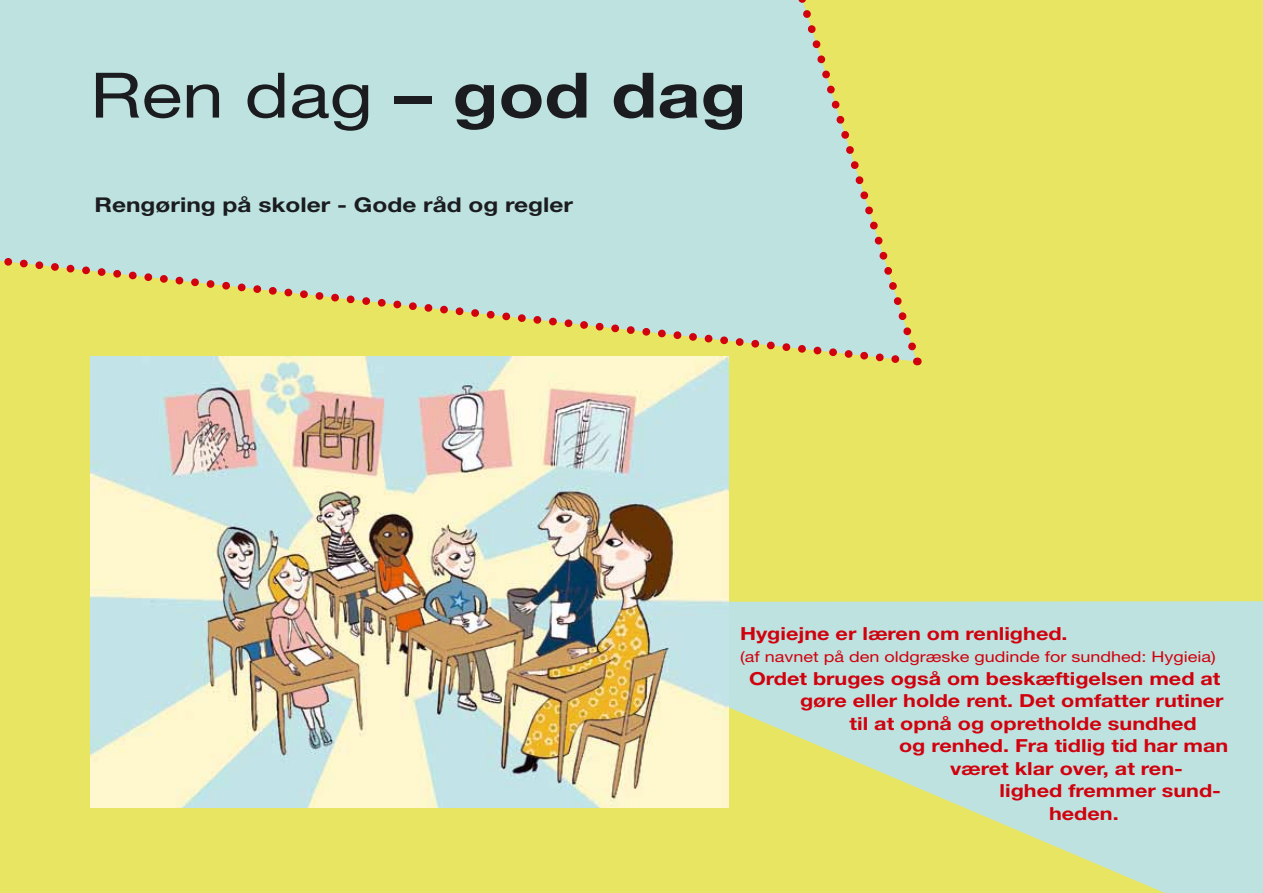
<style>
.page{position:relative;width:1263px;height:893px;background:#e7e562}
.page>*{position:absolute;margin:0;border:0;box-sizing:border-box;transform-origin:0 0}
.t1{font:700 62.7px "Helvetica Neue";color:#1b1c20;scale:1.2 1}
.t2{font:700 20.4px "Helvetica Neue";color:#1b1c20;scale:1.2 1}
.t3{font:700 18px "Helvetica Neue";color:#d1010e;scale:1.2 1}
.t4{font:15px "Helvetica Neue";color:#d1010e;scale:1.2 1}
.s1{font-weight:400}
</style>
<div class="page">
<svg style="left:633px;top:601px;width:630px;height:292px;fill:#bde2df"></svg>
<div style="left:0;top:0;width:786px;height:245px;background:#bde2df"></div>
<svg style="left:0;top:245px;width:918px;height:124px"></svg>
<svg style="left:786px;top:0;width:136px;height:356px"></svg>
<img style="left:90px;top:357px;width:638px;height:451px">
<h1 class="t1" style="left:90px;top:56px;width:548px"><span class="s1">Ren dag</span> – god dag</h1>
<p class="t2" style="left:94px;top:192px;width:400px">Rengøring på skoler - Gode råd og regler</p>
<p class="t3" style="left:740px;top:622px;width:274px">Hygiejne er læren om renlighed.</p>
<p class="t4" style="left:740px;top:648px;width:398px">(af navnet på den oldgræske gudinde for sundhed: Hygieia)</p>
<p class="t3" style="left:749px;top:667px;width:394px">Ordet bruges også om beskæftigelsen med at</p>
<p class="t3" style="left:800px;top:689px;width:354px">gøre eller holde rent. Det omfatter rutiner</p>
<p class="t3" style="left:849px;top:712px;width:291px">til at opnå og opretholde sundhed</p>
<p class="t3" style="left:899px;top:734px;width:276px">og renhed. Fra tidlig tid har man</p>
<p class="t3" style="left:950px;top:757px;width:196px">været klar over, at ren-</p>
<p class="t3" style="left:999px;top:779px;width:186px">lighed fremmer sund-</p>
<p class="t3" style="left:1049px;top:802px;width:60px">heden.</p>
</div>
